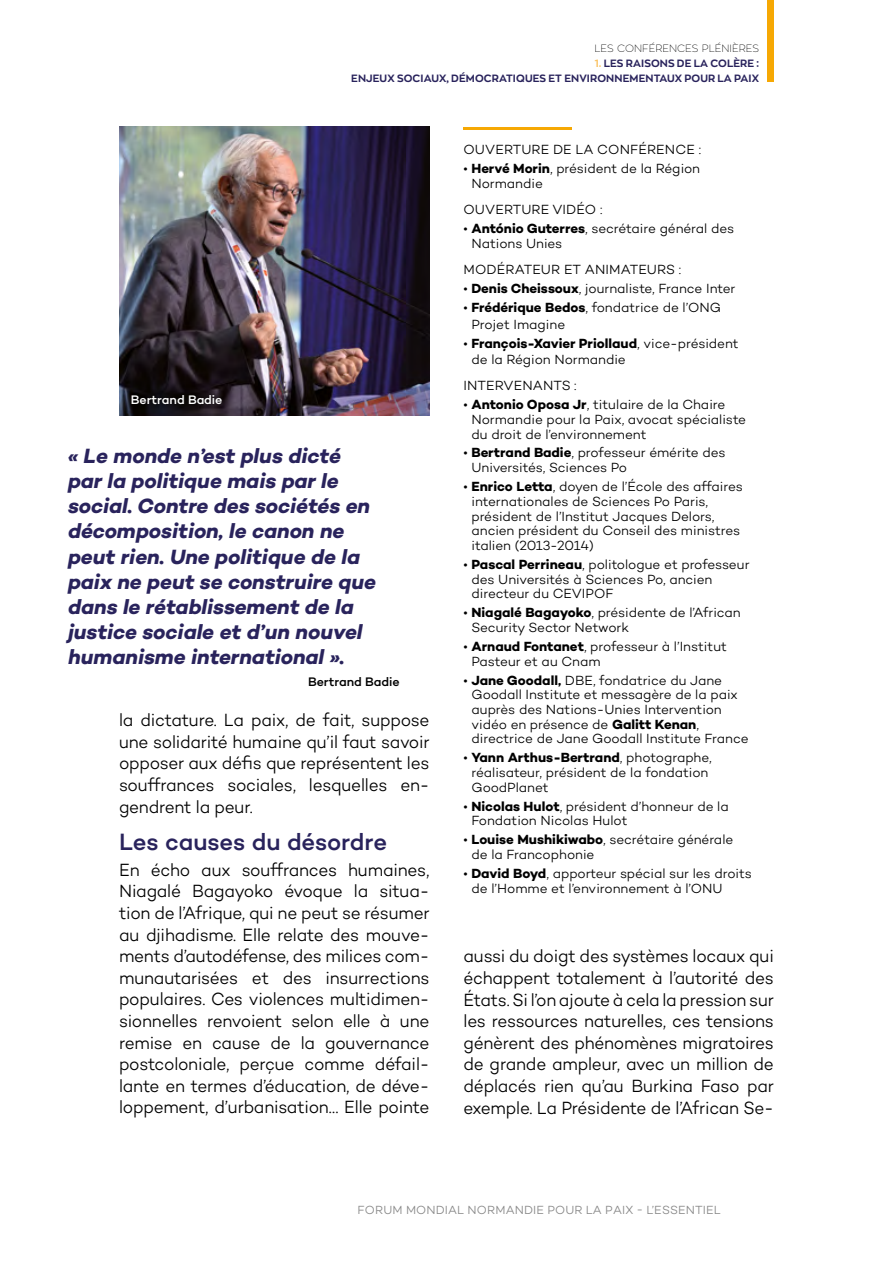
<style>
.page{position:relative;width:893px;height:1263px;background:#fff}
.page>*{position:absolute;margin:0;border:0;box-sizing:border-box;transform-origin:0 0}
.t1{font:500 24px "Campton";letter-spacing:-.005em;color:#29235c}
.t2{font:italic 700 21px/25.2px "Campton";color:#29235c}
.t3{font:300 18px/21.6px "Campton";letter-spacing:-.015em;color:#000;text-align:justify;scale:.95 1}
.t4{font:300 13.5px/14.7px "Campton";letter-spacing:-.005em;color:#000}
.t5{font:500 12.6px "Campton";letter-spacing:-.005em;color:#000}
.t6{font:500 12.6px "Campton";letter-spacing:-.005em;color:#fff}
.t7{font:300 12px "Campton";letter-spacing:.01em;color:#878787}
.t8{font:700 10.5px/15px "Zona Pro";letter-spacing:.01em;color:#29235c;text-align:right}
.t9{font:100 10.5px "Zona Pro";color:#000}
.s1{color:#fac365}
.s2{font-weight:700}
</style>
<div class="page">
<div style="left:767px;top:0;width:7px;height:82px;background:#f6a803"></div>
<hr style="left:463px;top:126px;width:109px;height:3px;background:#f6a803">
<img style="left:119px;top:126px;width:310px;height:290px">
<svg style="left:125px;top:389px;width:102px;height:20px;background:#110e11"></svg>
<p class="t9" style="left:594px;top:41px;width:166px">LES CONFÉRENCES PLÉNIÈRES</p>
<p class="t8" style="left:351px;top:55px;width:409px"><span class="s1">1.</span> LES RAISONS DE LA COLÈRE :<br>ENJEUX SOCIAUX, DÉMOCRATIQUES ET ENVIRONNEMENTAUX POUR LA PAIX</p>
<p class="t6" style="left:131px;top:391px;width:93px">Bertrand Badie</p>
<p class="t2" style="left:68px;top:443px;width:310px">« Le monde n’est plus dicté par la politique mais par le social. Contre des sociétés en décomposition, le canon ne peut rien. Une politique de la paix ne peut se construire que dans le rétablissement de la justice sociale et d’un nouvel humanisme international ».</p>
<p class="t5" style="left:308px;top:673px;width:93px">Bertrand Badie</p>
<h3 class="t3" style="left:119px;top:709px;width:328px">la dictature. La paix, de fait, suppose une solidarité humaine qu’il faut savoir opposer aux défis que représentent les souffrances sociales, lesquelles en&shy;gendrent la peur.</h3>
<h1 class="t1" style="left:119px;top:826px;width:269px">Les causes du désordre</h1>
<p class="t3" style="left:119px;top:858px;width:328px">En écho aux souffrances humaines, Niagalé Bagayoko évoque la situa&shy;tion de l’Afrique, qui ne peut se résumer au djihadisme. Elle relate des mouve&shy;ments d’autodéfense, des milices com&shy;munautarisées et des insurrections populaires. Ces violences multidimen&shy;sionnelles renvoient selon elle à une remise en cause de la gouvernance postcoloniale, perçue comme défail&shy;lante en termes d’éducation, de déve&shy;loppement, d’urbanisation… Elle pointe</p>
<p class="t4" style="left:464px;top:142px;width:239px">OUVERTURE DE LA CONFÉRENCE :</p>
<p class="t4" style="left:471px;top:161px;width:230px;text-indent:-8px">• <span class="s2">Hervé Morin</span>, président de la Région<br>Normandie</p>
<p class="t4" style="left:464px;top:202px;width:140px">OUVERTURE VIDÉO :</p>
<p class="t4" style="left:471px;top:221px;width:264px;text-indent:-8px">• <span class="s2">António Guterres</span>, secrétaire général des<br>Nations Unies</p>
<p class="t4" style="left:464px;top:262px;width:219px">MODÉRATEUR ET ANIMATEURS :</p>
<p class="t4" style="left:463px;top:281px;width:273px">• <span class="s2">Denis Cheissoux</span>, journaliste, France Inter</p>
<p class="t4" style="left:471px;top:299px;width:251px;line-height:16.2px;text-indent:-8px">• <span class="s2">Frédérique Bedos</span>, fondatrice de l’ONG<br>Projet Imagine</p>
<p class="t4" style="left:471px;top:335px;width:269px;line-height:16.2px;text-indent:-8px">• <span class="s2">François-Xavier Priollaud</span>, vice-président de la Région Normandie</p>
<p class="t4" style="left:464px;top:378px;width:115px">INTERVENANTS :</p>
<p class="t4" style="left:471px;top:397px;width:276px;text-indent:-8px">• <span class="s2">Antonio Oposa Jr</span>, titulaire de la Chaire<br>Normandie pour la Paix, avocat spécialiste du droit de l’environnement</p>
<p class="t4" style="left:471px;top:445px;width:256px;text-indent:-8px">• <span class="s2">Bertrand Badie</span>, professeur émérite des<br>Universités, Sciences Po</p>
<p class="t4" style="left:471px;top:479px;width:273px;text-indent:-8px">• <span class="s2">Enrico Letta</span>, doyen de l’École des affaires internationales de Sciences Po Paris, président de l’Institut Jacques Delors, ancien président du Conseil des ministres italien (2013-2014)</p>
<p class="t4" style="left:471px;top:557px;width:280px;text-indent:-8px">• <span class="s2">Pascal Perrineau</span>, politologue et professeur des Universités à Sciences Po, ancien directeur du CEVIPOF</p>
<p class="t4" style="left:471px;top:605px;width:271px;text-indent:-8px">• <span class="s2">Niagalé Bagayoko</span>, présidente de l’African<br>Security Sector Network</p>
<p class="t4" style="left:471px;top:639px;width:257px;text-indent:-8px">• <span class="s2">Arnaud Fontanet</span>, professeur à l’Institut<br>Pasteur et au Cnam</p>
<p class="t4" style="left:471px;top:672px;width:279px;text-indent:-8px">• <span class="s2">Jane Goodall,</span> DBE, fondatrice du Jane Goodall Institute et messagère de la paix auprès des Nations-Unies Intervention vidéo en présence de <span class="s2">Galitt Kenan</span>, directrice de Jane Goodall Institute France</p>
<p class="t4" style="left:471px;top:750px;width:242px;text-indent:-8px">• <span class="s2">Yann Arthus-Bertrand</span>, photographe, réalisateur, président de la fondation<br>GoodPlanet</p>
<p class="t4" style="left:471px;top:798px;width:259px;text-indent:-8px">• <span class="s2">Nicolas Hulot</span>, président d’honneur de la<br>Fondation Nicolas Hulot</p>
<p class="t4" style="left:471px;top:832px;width:263px;text-indent:-8px">• <span class="s2">Louise Mushikiwabo</span>, secrétaire générale de la Francophonie</p>
<p class="t4" style="left:471px;top:866px;width:282px;text-indent:-8px">• <span class="s2">David Boyd</span>, apporteur spécial sur les droits de l’Homme et l’environnement à l’ONU</p>
<p class="t3" style="left:463px;top:945px;width:328px">aussi du doigt des systèmes locaux qui échappent totalement à l’autorité des États. Si l’on ajoute à cela la pression sur les ressources naturelles, ces tensions génèrent des phénomènes migratoires de grande ampleur, avec un million de déplacés rien qu’au Burkina Faso par exemple. La Présidente de l’African Se-</p>
<p class="t7" style="left:358px;top:1203px;width:365px">FORUM MONDIAL NORMANDIE POUR LA PAIX - L’ESSENTIEL</p>
</div>
